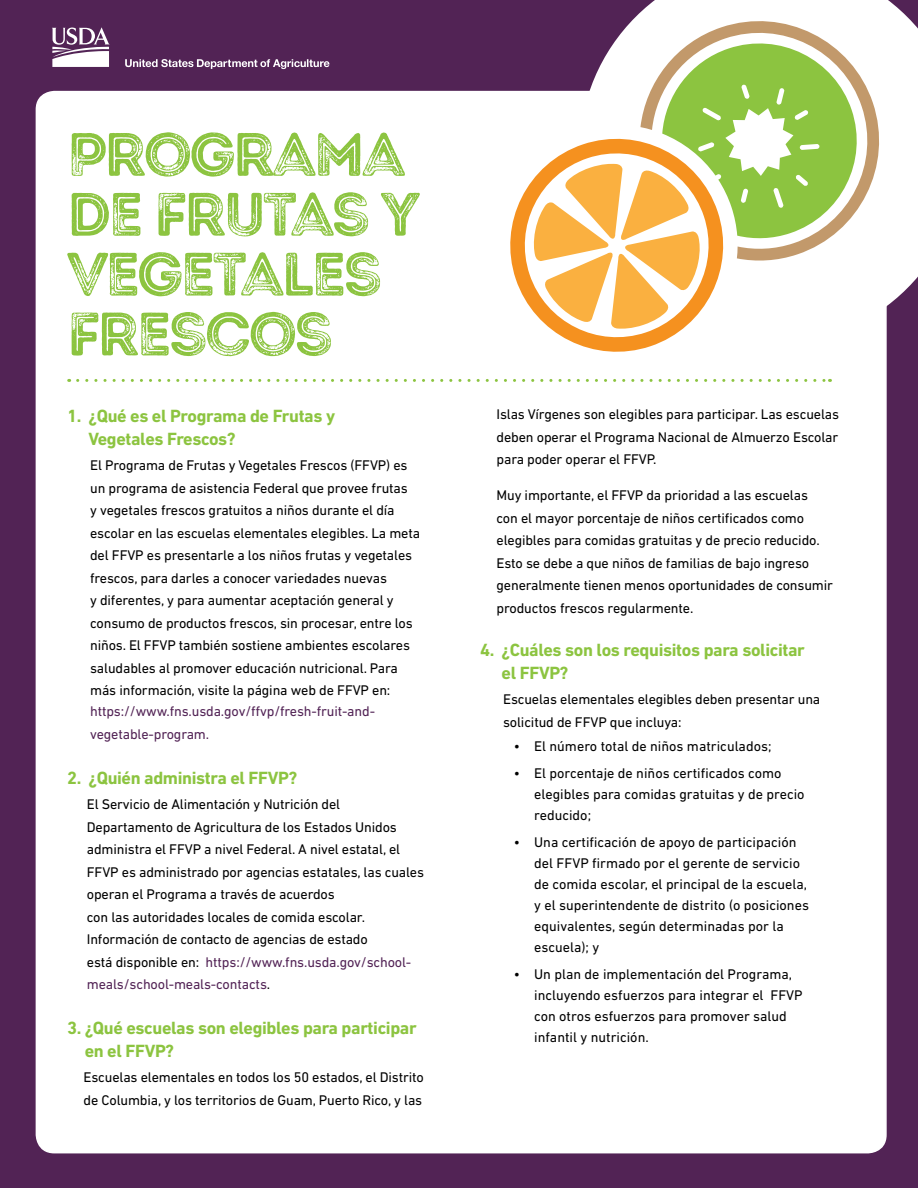
<style>
.page{position:relative;width:918px;height:1188px;background:#522355}
.page>*{position:absolute;margin:0;border:0;box-sizing:border-box;transform-origin:0 0}
.t1{font:61.2px/59.8px "Intro Rust G Base 2 Line";letter-spacing:-.05em;color:#8cc440}
.t2{font:700 18px/22.5px "DIN Next LT Pro";letter-spacing:-.02em;color:#8cc440}
.t3{font:14.25px/22.5px "DIN Next LT Pro";letter-spacing:-.01em;color:#000}
.t4{font:14.25px/22.5px "DIN Next LT Pro";letter-spacing:-.01em;color:#522355}
.s1{color:#522355}
</style>
<div class="page">
<div style="left:36px;top:92px;width:850px;height:1061px;background:#fff;border-radius:18px"></div>
<svg style="left:623px;top:0;width:295px;height:345px;fill:#fff"></svg>
<svg style="left:78px;top:379px;width:753px;height:3px"></svg>
<svg style="left:52px;top:27px;width:58px;height:40px"></svg>
<svg style="left:125px;top:59px;width:204px;height:10px"></svg>
<svg style="left:510px;top:180px;width:226px;height:172px"></svg>
<svg style="left:640px;top:6px;width:254px;height:256px;fill:#fff"></svg>
<svg style="left:533px;top:31px;width:336px;height:298px"></svg>
<h1 class="t1" style="left:67px;top:125px;width:354px">PROGRAMA<br>DE FRUTAS Y<br>VEGETALES<br>FRESCOS</h1>
<h2 class="t2" style="left:89px;top:405px;width:248px;text-indent:-21px">1. ¿Qué es el Programa de Frutas y<br>Vegetales Frescos?</h2>
<p class="t3" style="left:90px;top:454px;width:332px">El Programa de Frutas y Vegetales Frescos (FFVP) es un programa de asistencia Federal que provee frutas<br>y vegetales frescos gratuitos a niños durante el día escolar en las escuelas elementales elegibles. La meta del FFVP es presentarle a los niños frutas y vegetales frescos, para darles a conocer variedades nuevas<br>y diferentes, y para aumentar aceptación general y consumo de productos frescos, sin procesar, entre los niños. El FFVP también sostiene ambientes escolares saludables al promover educación nutricional. Para más información, visite la página web de FFVP en:</p>
<p class="t4" style="left:90px;top:700px;width:286px">https://www.fns.usda.gov/ffvp/fresh-fruit-and&shy;vegetable-program.</p>
<h2 class="t2" style="left:67px;top:766px;width:232px">2. ¿Quién administra el FFVP?</h2>
<p class="t3" style="left:87px;top:793px;width:339px">El Servicio de Alimentación y Nutrición del Departamento de Agricultura de los Estados Unidos administra el FFVP a nivel Federal. A nivel estatal, el FFVP es administrado por agencias estatales, las cuales operan el Programa a través de acuerdos<br>con las autoridades locales de comida escolar.<br>Información de contacto de agencias de estado<br>está disponible en: <span class="s1">https://www.fns.usda.gov/school&shy;meals/school-meals-contacts</span>.</p>
<h2 class="t2" style="left:85px;top:1017px;width:334px;text-indent:-18px">3. ¿Qué escuelas son elegibles para participar en el FFVP?</h2>
<p class="t3" style="left:84px;top:1066px;width:342px">Escuelas elementales en todos los 50 estados, el Distrito de Columbia, y los territorios de Guam, Puerto Rico, y las</p>
<p class="t3" style="left:497px;top:403px;width:344px;text-align:justify">Islas Vírgenes son elegibles para participar. Las escuelas deben operar el Programa Nacional de Almuerzo Escolar para poder operar el FFVP.</p>
<p class="t3" style="left:497px;top:484px;width:338px">Muy importante, el FFVP da prioridad a las escuelas<br>con el mayor porcentaje de niños certificados como elegibles para comidas gratuitas y de precio reducido.<br>Esto se debe a que niños de familias de bajo ingreso generalmente tienen menos oportunidades de consumir productos frescos regularmente.</p>
<h2 class="t2" style="left:502px;top:639px;width:305px;text-indent:-21px">4. ¿Cuáles son los requisitos para solicitar el FFVP?</h2>
<p class="t3" style="left:503px;top:688px;width:319px">Escuelas elementales elegibles deben presentar una solicitud de FFVP que incluya:</p>
<p class="t3" style="left:514px;top:735px;width:259px">• El número total de niños matriculados;</p>
<p class="t3" style="left:534px;top:762px;width:272px;line-height:21px;text-indent:-20px">• El porcentaje de niños certificados como elegibles para comidas gratuitas y de precio reducido;</p>
<p class="t3" style="left:534px;top:831px;width:276px;line-height:21px;text-indent:-20px">• Una certificación de apoyo de participación del FFVP firmado por el gerente de servicio de comida escolar, el principal de la escuela, y el superintendente de distrito (o posiciones equivalentes, según determinadas por la escuela); y</p>
<p class="t3" style="left:534px;top:964px;width:270px;line-height:21px;text-indent:-20px">• Un plan de implementación del Programa, incluyendo esfuerzos para integrar el FFVP con otros esfuerzos para promover salud infantil y nutrición.</p>
</div>
